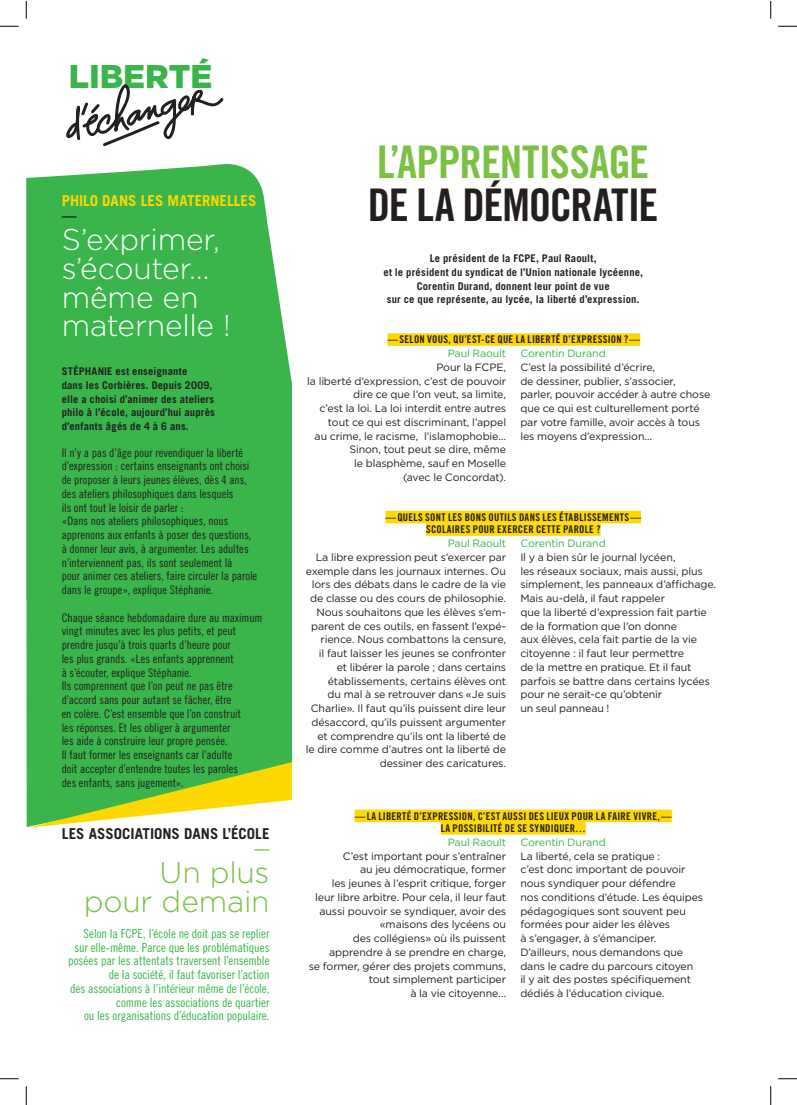
<style>
.page{position:relative;width:797px;height:1105px;background:#fff}
.page>*{position:absolute;margin:0;border:0;box-sizing:border-box;transform-origin:0 0}
.t1{font:45px "Trade Gothic Bold Cond Twenty";letter-spacing:-.025em;color:#7bc144}
.t2{font:45px "Trade Gothic Bold Cond Twenty";letter-spacing:-.035em;color:#231f20}
.t3{font:900 32.88px "Gotham";color:#39b54c}
.t4{font:300 30px/28.8px "Gotham";letter-spacing:-.005em;color:#fff}
.t5{font:300 30px/28.8px "Gotham";letter-spacing:-.01em;color:#7bc144;text-align:right}
.t6{font:700 15px "Trade Gothic";color:#231f20}
.t7{font:700 15px "Trade Gothic";color:#ffd801}
.t8{font:700 15px "Trade Gothic";color:#7bc144}
.t9{font:12.5px/13.8px "Trade Gothic Cond Eighteen";letter-spacing:-.005em;color:#39b54c;text-align:right}
.t10{font:11.88px/13.8px "Trade Gothic Cond Eighteen";color:#231f20}
.t11{font:10.62px/13.8px "Gotham";letter-spacing:-.01em;color:#231f20;text-align:right}
.t12{font:700 10.62px/13.8px "Trade Gothic";letter-spacing:.015em;color:#231f20}
.t13{font:10.62px/12.5px "Trade Gothic Bold Cond Twenty";letter-spacing:.03em;color:#231f20;text-align:center}
.t14{font:10.62px "Gotham";letter-spacing:-.015em;color:#39b54c}
</style>
<div class="page">
<svg style="left:26px;top:164px;width:266px;height:436px;background:#42b854"></svg>
<svg style="left:66px;top:84px;width:158px;height:63px"></svg>
<div style="left:387px;top:333px;width:253px;height:13px;background:#ffd801"></div>
<div style="left:385px;top:511px;width:256px;height:12px;background:#ffd801"></div>
<div style="left:426px;top:523px;width:174px;height:13px;background:#ffd801"></div>
<div style="left:355px;top:810px;width:316px;height:12px;background:#ffd801"></div>
<div style="left:440px;top:822px;width:146px;height:13px;background:#ffd801"></div>
<svg style="left:0;top:25px;width:19px;height:2px"></svg>
<svg style="left:778px;top:25px;width:18px;height:2px"></svg>
<svg style="left:778px;top:1078px;width:18px;height:1px"></svg>
<svg style="left:25px;top:1px;width:2px;height:18px"></svg>
<svg style="left:0;top:600px;width:355px;height:505px"></svg>
<svg style="left:770px;top:1px;width:1px;height:18px"></svg>
<svg style="left:770px;top:1086px;width:1px;height:19px"></svg>
<h2 class="t3" style="left:69px;top:54px;width:145px">LIBERTÉ</h2>
<h3 class="t7" style="left:62px;top:192px;width:196px">PHILO DANS LES MATERNELLES</h3>
<h3 class="t6" style="left:62px;top:207px;width:16px">—</h3>
<h3 class="t4" style="left:62px;top:224px;width:170px">S’exprimer, s’écouter… même en maternelle !</h3>
<p class="t12" style="left:62px;top:364px;width:155px">STÉPHANIE est enseignante<br>dans les Corbières. Depuis 2009, elle a choisi d’animer des ateliers philo à l’école, aujourd’hui auprès d’enfants âgés de 4 à 6 ans.</p>
<p class="t10" style="left:62px;top:445px;width:197px">Il n’y a pas d’âge pour revendiquer la liberté d’expression : certains enseignants ont choisi de proposer à leurs jeunes élèves, dès 4 ans, des ateliers philosophiques dans lesquels<br>ils ont tout le loisir de parler :<br>«Dans nos ateliers philosophiques, nous apprenons aux enfants à poser des questions, à donner leur avis, à argumenter. Les adultes n’interviennent pas, ils sont seulement là<br>pour animer ces ateliers, faire circuler la parole dans le groupe», explique Stéphanie.</p>
<p class="t10" style="left:62px;top:610px;width:202px">Chaque séance hebdomadaire dure au maximum vingt minutes avec les plus petits, et peut prendre jusqu’à trois quarts d’heure pour<br>les plus grands. «Les enfants apprennent<br>à s’écouter, explique Stéphanie.<br>Ils comprennent que l’on peut ne pas être d’accord sans pour autant se fâcher, être<br>en colère. C’est ensemble que l’on construit<br>les réponses. Et les obliger à argumenter<br>les aide à construire leur propre pensée.<br>Il faut former les enseignants car l’adulte<br>doit accepter d’entendre toutes les paroles<br>des enfants, sans jugement».</p>
<h3 class="t6" style="left:62px;top:824px;width:209px">LES ASSOCIATIONS DANS L’ÉCOLE</h3>
<h3 class="t8" style="left:254px;top:839px;width:16px">—</h3>
<h3 class="t5" style="left:84px;top:857px;width:187px">Un plus pour demain</h3>
<p class="t9" style="left:68px;top:926px;width:203px">Selon la FCPE, l’école ne doit pas se replier sur elle-même. Parce que les problématiques posées par les attentats traversent l’ensemble de la société, il faut favoriser l’action<br>des associations à l’intérieur même de l’école, comme les associations de quartier<br>ou les organisations d’éducation populaire.</p>
<h1 class="t1" style="left:377px;top:135px;width:273px">L’APPRENTISSAGE</h1>
<h1 class="t2" style="left:368px;top:177px;width:292px">DE LA DÉMOCRATIE</h1>
<p class="t12" style="left:383px;top:251px;width:261px;text-align:center">Le président de la FCPE, Paul Raoult,<br>et le président du syndicat de l’Union nationale lycéenne, Corentin Durand, donnent leur point de vue<br>sur ce que représente, au lycée, la liberté d’expression.</p>
<p class="t13" style="left:387px;top:333px;width:254px">—SELON VOUS, QU’EST-CE QUE LA LIBERTÉ D’EXPRESSION ?—</p>
<p class="t14" style="left:447px;top:346px;width:60px">Paul Raoult</p>
<p class="t11" style="left:307px;top:360px;width:200px">Pour la FCPE,<br>la liberté d’expression, c’est de pouvoir dire ce que l’on veut, sa limite,<br>c’est la loi. La loi interdit entre autres tout ce qui est discriminant, l’appel<br>au crime, le racisme, l’islamophobie…<br>Sinon, tout peut se dire, même<br>le blasphème, sauf en Moselle<br>(avec le Concordat).</p>
<p class="t14" style="left:520px;top:346px;width:87px">Corentin Durand</p>
<p class="t11" style="left:520px;top:360px;width:191px;text-align:left">C’est la possibilité d’écrire,<br>de dessiner, publier, s’associer, parler, pouvoir accéder à autre chose que ce qui est culturellement porté par votre famille, avoir accès à tous les moyens d’expression…</p>
<p class="t13" style="left:385px;top:511px;width:257px">—QUELS SONT LES BONS OUTILS DANS LES ÉTABLISSEMENTS—<br>SCOLAIRES POUR EXERCER CETTE PAROLE ?</p>
<p class="t14" style="left:447px;top:536px;width:60px">Paul Raoult</p>
<p class="t11" style="left:306px;top:550px;width:202px">La libre expression peut s’exercer par exemple dans les journaux internes. Ou lors des débats dans le cadre de la vie de classe ou des cours de philosophie.<br>Nous souhaitons que les élèves s’em&shy;parent de ces outils, en fassent l’expé&shy;rience. Nous combattons la censure,<br>il faut laisser les jeunes se confronter<br>et libérer la parole ; dans certains établissements, certains élèves ont<br>du mal à se retrouver dans «Je suis Charlie». Il faut qu’ils puissent dire leur désaccord, qu’ils puissent argumenter et comprendre qu’ils ont la liberté de<br>le dire comme d’autres ont la liberté de dessiner des caricatures.</p>
<p class="t14" style="left:520px;top:536px;width:87px">Corentin Durand</p>
<p class="t11" style="left:520px;top:550px;width:197px;text-align:left">Il y a bien sûr le journal lycéen,<br>les réseaux sociaux, mais aussi, plus simplement, les panneaux d’affichage.<br>Mais au-delà, il faut rappeler<br>que la liberté d’expression fait partie de la formation que l’on donne<br>aux élèves, cela fait partie de la vie citoyenne : il faut leur permettre<br>de la mettre en pratique. Et il faut parfois se battre dans certains lycées pour ne serait-ce qu’obtenir<br>un seul panneau !</p>
<p class="t13" style="left:355px;top:809px;width:318px">—LA LIBERTÉ D’EXPRESSION, C’EST AUSSI DES LIEUX POUR LA FAIRE VIVRE,—<br>LA POSSIBILITÉ DE SE SYNDIQUER…</p>
<p class="t14" style="left:447px;top:835px;width:60px">Paul Raoult</p>
<p class="t11" style="left:309px;top:849px;width:199px">C’est important pour s’entraîner<br>au jeu démocratique, former<br>les jeunes à l’esprit critique, forger<br>leur libre arbitre. Pour cela, il leur faut aussi pouvoir se syndiquer, avoir des «maisons des lycéens ou<br>des collégiens» où ils puissent apprendre à se prendre en charge,<br>se former, gérer des projets communs, tout simplement participer<br>à la vie citoyenne…</p>
<p class="t14" style="left:520px;top:835px;width:87px">Corentin Durand</p>
<p class="t11" style="left:520px;top:849px;width:184px;text-align:left">La liberté, cela se pratique :<br>c’est donc important de pouvoir nous syndiquer pour défendre<br>nos conditions d’étude. Les équipes pédagogiques sont souvent peu formées pour aider les élèves<br>à s’engager, à s’émanciper.<br>D’ailleurs, nous demandons que dans le cadre du parcours citoyen<br>il y ait des postes spécifiquement dédiés à l’éducation civique.</p>
</div>
